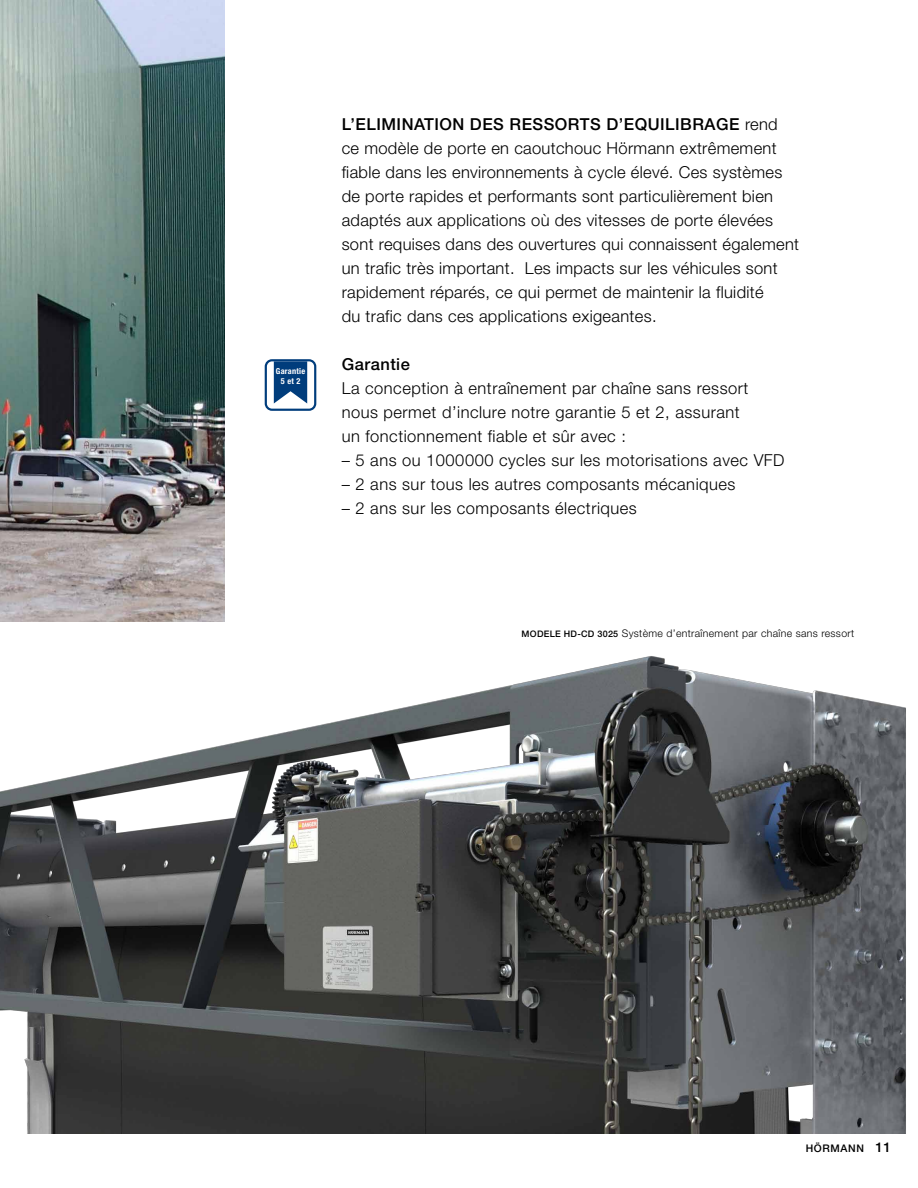
<style>
.page{position:relative;width:918px;height:1188px;background:#fff}
.page>*{position:absolute;margin:0;border:0;box-sizing:border-box;transform-origin:0 0}
.t1{font:300 16.5px/24px "Hoermann Helvetica Neue";letter-spacing:.02em;color:#000}
.t2{font:500 16.5px "Hoermann Helvetica Neue";letter-spacing:.03em;color:#000}
.t3{font:300 10.5px "Hoermann Helvetica Neue";letter-spacing:.03em;color:#000}
.t4{font:500 10.5px "Hoermann Helvetica Neue";letter-spacing:.06em;color:#000}
.t5{font:700 condensed 8.25px/9.8px "Hoermann Helvetica Neue";letter-spacing:.03em;color:#fff;text-align:center}
.s1{font-weight:500}
.s2{font-weight:500;font-size:9px}
.s3{font-size:13.5px}
</style>
<div class="page">
<img style="left:0;top:0;width:224px;height:622px">
<div style="left:265px;top:359px;width:51px;height:52px;border:2px solid #003d7c;border-radius:6px"></div>
<svg style="left:274px;top:361px;width:33px;height:42px"></svg>
<img style="left:0;top:656px;width:906px;height:478px">
<p class="t5" style="left:276px;top:366px;width:31px">Garantie<br>5 et 2</p>
<p class="t1" style="left:342px;top:111px;width:459px"><span class="s1">L’ELIMINATION DES RESSORTS D’EQUILIBRAGE</span> rend ce modèle de porte en caoutchouc Hörmann extrêmement fiable dans les environnements à cycle élevé. Ces systèmes de porte rapides et performants sont particulièrement bien adaptés aux applications où des vitesses de porte élevées sont requises dans des ouvertures qui connaissent également un trafic très important. Les impacts sur les véhicules sont rapidement réparés, ce qui permet de maintenir la fluidité<br>du trafic dans ces applications exigeantes.</p>
<p class="t2" style="left:342px;top:352px;width:70px">Garantie</p>
<p class="t1" style="left:342px;top:375px;width:408px">La conception à entraînement par chaîne sans ressort nous permet d’inclure notre garantie 5 et 2, assurant un fonctionnement fiable et sûr avec :</p>
<p class="t1" style="left:342px;top:447px;width:444px">– 5 ans ou 1000000 cycles sur les motorisations avec VFD</p>
<p class="t1" style="left:342px;top:471px;width:395px">– 2 ans sur tous les autres composants mécaniques</p>
<p class="t1" style="left:342px;top:495px;width:297px">– 2 ans sur les composants électriques</p>
<p class="t3" style="left:522px;top:625px;width:334px"><span class="s2">MODELE HD-CD 3025</span> Système d’entraînement par chaîne sans ressort</p>
<p class="t4" style="left:806px;top:1141px;width:87px">HÖRMANN <span class="s3">11</span></p>
</div>
